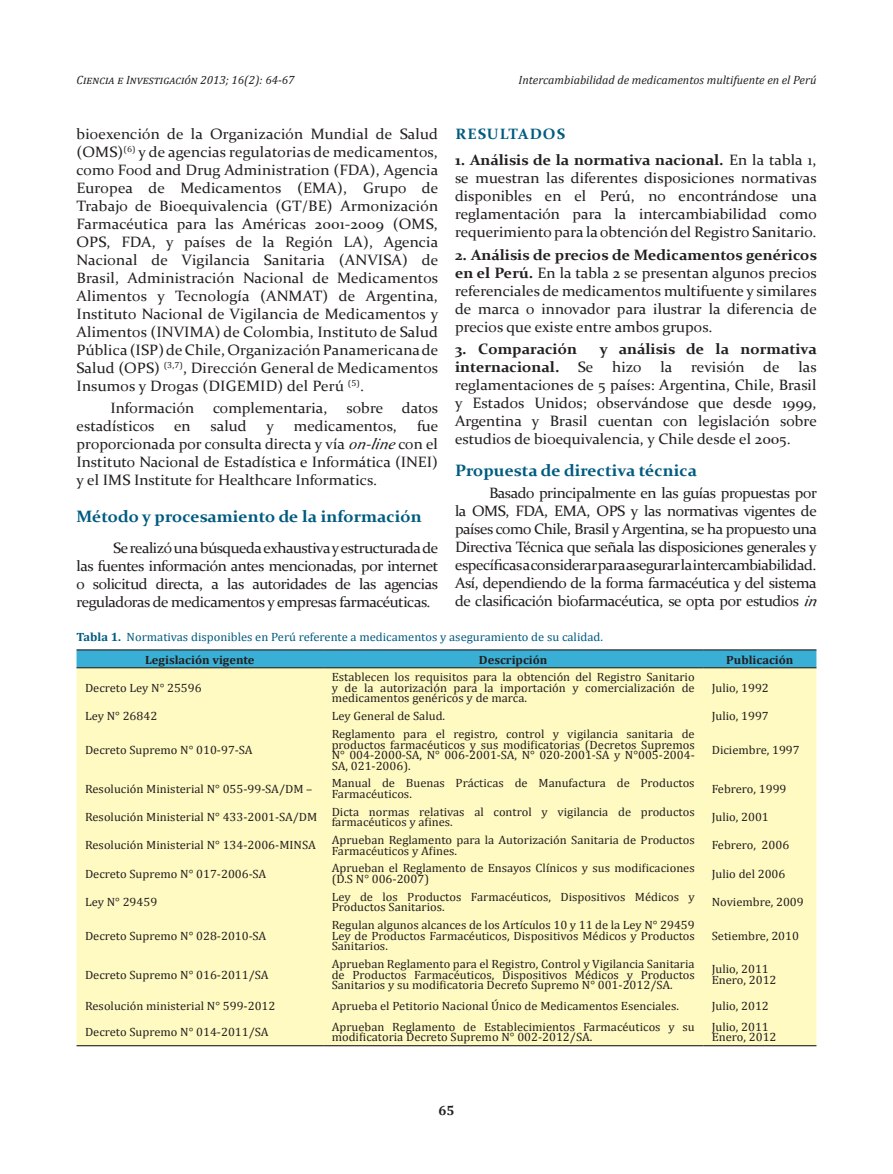
<style>
.page{position:relative;width:893px;height:1174px;background:#fff}
.page>*{position:absolute;margin:0;border:0;box-sizing:border-box;transform-origin:0 0}
.subsubtitulo{font:700 16.5px "Constantia";color:#005b7f;scale:1.04 1}
.parrafo_gral{font:15px/18px "Constantia";letter-spacing:-.03em;color:#231f20;text-align:justify;scale:1.04 1}
.parrafo_sin_sangria{font:15px/18px "Constantia";color:#231f20;text-align:justify;scale:1.04 1}
.parrafo_gral-2{font:15px "Constantia";color:#231f20;scale:1.04 1}
.parrafo_sin_sangria-2{font:700 15px "Constantia";color:#231f20;scale:1.04 1}
.subtitulo{font:700 15px "Constantia";letter-spacing:.06em;color:#005b7f;scale:1.04 1}
.t1{font:700 13.5px "Cambria";color:#231f20}
.columna_princ{font:12px/10.5px "Cambria";color:#231f20;scale:1.04 1}
.titulo_tabla_figura{font:12px "Cambria";color:#005b7f;scale:1.04 1}
.encabezado_der_minus{font:italic 12px "Cambria";color:#231f20}
.encabezados_tabla_fi{font:700 12px "Cambria";color:#231f20;scale:1.04 1}
.encabezado_versalita{font:italic 12px "Cambria";letter-spacing:.02em;color:#231f20}
.s1{font-weight:700}
.s2{font-weight:400}
.s3{font-style:italic}
</style>
<div class="page">
<div style="left:77px;top:650px;width:739px;height:17px;background:#39afd6"></div>
<div style="left:77px;top:668px;width:739px;height:377px;background:#fffac1"></div>
<hr style="left:77px;top:649px;width:246px;height:1px;background:#231f20">
<hr style="left:323px;top:649px;width:380px;height:1px;background:#231f20">
<hr style="left:703px;top:649px;width:113px;height:1px;background:#231f20">
<hr style="left:77px;top:1045px;width:246px;height:1px;background:#231f20">
<hr style="left:323px;top:1045px;width:380px;height:1px;background:#231f20">
<hr style="left:703px;top:1045px;width:113px;height:1px;background:#231f20">
<hr style="left:77px;top:667px;width:246px;height:1px;background:#231f20">
<hr style="left:323px;top:667px;width:380px;height:1px;background:#231f20">
<hr style="left:703px;top:667px;width:113px;height:1px;background:#231f20">
<p class="encabezado_versalita" style="left:77px;top:71px;width:219px">Ciencia e Investigación 2013; 16(2): 64-67</p>
<p class="encabezado_der_minus" style="left:519px;top:71px;width:299px">Intercambiabilidad de medicamentos multifuente en el Perú</p>
<p class="parrafo_gral" style="left:77px;top:124px;width:349px">bioexención de la Organización Mundial de Salud (OMS)<sup>(6)</sup> y de agencias regulatorias de medicamentos, como Food and Drug Administration (FDA), Agencia Europea de Medicamentos (EMA), Grupo de Trabajo de Bioequivalencia (GT/BE) Armonización Farmacéutica para las Américas 2001-2009 (OMS, OPS, FDA, y países de la Región LA), Agencia Nacional de Vigilancia Sanitaria (ANVISA) de Brasil, Administración Nacional de Medicamentos Alimentos y Tecnología (ANMAT) de Argentina, Instituto Nacional de Vigilancia de Medicamentos y Alimentos (INVIMA) de Colombia, Instituto de Salud Pública (ISP) de Chile, Organización Panamericana de Salud (OPS) <sup>(3,7)</sup>, Dirección General de Medicamentos Insumos y Drogas (DIGEMID) del Perú <sup>(5)</sup>.</p>
<p class="parrafo_gral-2" style="left:111px;top:398px;width:82px">Información</p>
<p class="parrafo_gral-2" style="left:213px;top:398px;width:111px">complementaria,</p>
<p class="parrafo_gral-2" style="left:347px;top:398px;width:90px">sobre datos</p>
<p class="parrafo_gral-2" style="left:77px;top:416px;width:76px">estadísticos</p>
<p class="parrafo_gral" style="left:174px;top:416px;width:17px">en</p>
<p class="parrafo_gral" style="left:211px;top:416px;width:36px">salud</p>
<p class="parrafo_gral" style="left:266px;top:416px;width:9px">y</p>
<p class="parrafo_gral-2" style="left:294px;top:416px;width:100px">medicamentos,</p>
<p class="subtitulo" style="left:455px;top:123px;width:107px">RESULTADOS</p>
<p class="parrafo_sin_sangria" style="left:455px;top:151px;width:349px"><span class="s1">1. Análisis de la normativa nacional.</span> En la tabla 1, se muestran las diferentes disposiciones normativas disponibles en el Perú, no encontrándose una reglamentación para la intercambiabilidad como requerimiento para la obtención del Registro Sanitario.</p>
<p class="parrafo_sin_sangria" style="left:455px;top:245px;width:349px"><span class="s1">2. Análisis de precios de Medicamentos genéricos en el Perú.</span> En la tabla 2 se presentan algunos precios referenciales de medicamentos multifuente y similares de marca o innovador para ilustrar la diferencia de precios que existe entre ambos grupos.</p>
<p class="parrafo_sin_sangria-2" style="left:455px;top:338px;width:119px">3. Comparación</p>
<p class="parrafo_sin_sangria-2" style="left:600px;top:338px;width:210px">y análisis de la normativa</p>
<p class="parrafo_sin_sangria-2" style="left:455px;top:356px;width:135px">internacional. <span class="s2">Se</span></p>
<p class="parrafo_sin_sangria" style="left:612px;top:357px;width:30px">hizo</p>
<p class="parrafo_sin_sangria" style="left:660px;top:357px;width:116px">la revisión de</p>
<p class="parrafo_sin_sangria" style="left:455px;top:357px;width:349px;text-indent:344px">las reglamentaciones de 5 países: Argentina, Chile, Brasil y Estados Unidos; observándose que desde 1999, Argentina y Brasil cuentan con legislación sobre estudios de bioequivalencia, y Chile desde el 2005.</p>
<p class="subsubtitulo" style="left:455px;top:459px;width:234px">Propuesta de directiva técnica</p>
<p class="parrafo_gral" style="left:455px;top:483px;width:353px;text-align:left;text-indent:34px">Basado principalmente en las guías propuestas por la OMS, FDA, EMA, OPS y las normativas vigentes de países como Chile, Brasil y Argentina, se ha propuesto una Directiva Técnica que señala las disposiciones generales y específicas a considerar para asegurar la intercambiabilidad.<br>Así, dependiendo de la forma farmacéutica y del sistema de clasificación biofarmacéutica, se opta por estudios <span class="s3">in</span></p>
<p class="titulo_tabla_figura" style="left:77px;top:629px;width:508px"><span class="s1">Tabla 1.</span> Normativas disponibles en Perú referente a medicamentos y aseguramiento de su calidad.</p>
<p class="encabezados_tabla_fi" style="left:145px;top:651px;width:107px">Legislación vigente</p>
<p class="encabezados_tabla_fi" style="left:479px;top:651px;width:67px">Descripción</p>
<p class="encabezados_tabla_fi" style="left:726px;top:651px;width:66px">Publicación</p>
<p class="columna_princ" style="left:85px;top:682px;width:114px">Decreto Ley N° 25596</p>
<p class="columna_princ" style="left:332px;top:672px;width:351px;text-align:justify">Establecen los requisitos para la obtención del Registro Sanitario y de la autorización para la importación y comercialización de medicamentos genéricos y de marca.</p>
<p class="columna_princ" style="left:712px;top:682px;width:56px">Julio, 1992</p>
<p class="columna_princ" style="left:85px;top:711px;width:71px">Ley N° 26842</p>
<p class="columna_princ" style="left:332px;top:711px;width:111px">Ley General de Salud.</p>
<p class="columna_princ" style="left:712px;top:711px;width:56px">Julio, 1997</p>
<p class="columna_princ" style="left:85px;top:744px;width:163px">Decreto Supremo N° 010-97-SA</p>
<p class="parrafo_gral" style="left:77px;top:416px;width:349px;text-indent:341px">fue proporcionada por consulta directa y vía <span class="s3">on-line</span>con el Instituto Nacional de Estadística e Informática (INEI) y el IMS Institute for Healthcare Informatics.</p>
<p class="subsubtitulo" style="left:77px;top:505px;width:333px">Método y procesamiento de la información</p>
<p class="parrafo_gral" style="left:77px;top:538px;width:349px;text-indent:37px">Se realizó una búsqueda exhaustiva y estructurada de las fuentes información antes mencionadas, por internet o solicitud directa, a las autoridades de las agencias reguladoras de medicamentos y empresas farmacéuticas.</p>
<p class="columna_princ" style="left:332px;top:728px;width:351px;text-align:justify">Reglamento para el registro, control y vigilancia sanitaria de productos farmacéuticos y sus modificatorias (Decretos Supremos N° 004-2000-SA, N° 006-2001-SA, N° 020-2001-SA y N°005-2004- SA, 021-2006).</p>
<p class="columna_princ" style="left:712px;top:744px;width:86px">Diciembre, 1997</p>
<p class="columna_princ" style="left:85px;top:783px;width:220px">Resolución Ministerial N° 055-99-SA/DM –</p>
<p class="columna_princ" style="left:332px;top:778px;width:351px">Manual de Buenas Prácticas de Manufactura de Productos<br>Farmacéuticos.</p>
<p class="columna_princ" style="left:712px;top:783px;width:73px">Febrero, 1999</p>
<p class="columna_princ" style="left:85px;top:811px;width:225px">Resolución Ministerial N° 433-2001-SA/DM</p>
<p class="columna_princ" style="left:332px;top:806px;width:351px">Dicta normas relativas al control y vigilancia de productos farmacéuticos y afines.</p>
<p class="columna_princ" style="left:712px;top:811px;width:56px">Julio, 2001</p>
<p class="columna_princ" style="left:85px;top:840px;width:223px">Resolución Ministerial N° 134-2006-MINSA</p>
<p class="columna_princ" style="left:332px;top:834px;width:351px">Aprueban Reglamento para la Autorización Sanitaria de Productos<br>Farmacéuticos y Afines.</p>
<p class="columna_princ" style="left:712px;top:840px;width:76px">Febrero, 2006</p>
<p class="columna_princ" style="left:85px;top:868px;width:176px">Decreto Supremo N° 017-2006-SA</p>
<p class="columna_princ" style="left:332px;top:863px;width:351px">Aprueban el Reglamento de Ensayos Clínicos y sus modificaciones (D.S N° 006-2007)</p>
<p class="columna_princ" style="left:712px;top:868px;width:72px">Julio del 2006</p>
<p class="columna_princ" style="left:85px;top:896px;width:71px">Ley N° 29459</p>
<p class="columna_princ" style="left:332px;top:891px;width:351px">Ley de los Productos Farmacéuticos, Dispositivos Médicos y<br>Productos Sanitarios.</p>
<p class="columna_princ" style="left:712px;top:896px;width:90px">Noviembre, 2009</p>
<p class="columna_princ" style="left:85px;top:930px;width:176px">Decreto Supremo N° 028-2010-SA</p>
<p class="columna_princ" style="left:332px;top:919px;width:351px;text-align:justify">Regulan algunos alcances de los Artículos 10 y 11 de la Ley N° 29459<br>Ley de Productos Farmacéuticos, Dispositivos Médicos y Productos Sanitarios.</p>
<p class="columna_princ" style="left:712px;top:930px;width:85px">Setiembre, 2010</p>
<p class="columna_princ" style="left:85px;top:969px;width:178px">Decreto Supremo N° 016-2011/SA</p>
<p class="columna_princ" style="left:332px;top:958px;width:351px;text-align:justify">Aprueban Reglamento para el Registro, Control y Vigilancia Sanitaria de Productos Farmacéuticos, Dispositivos Médicos y Productos Sanitarios y su modificatoria Decreto Supremo N° 001-2012/SA.</p>
<p class="columna_princ" style="left:712px;top:963px;width:56px">Julio, 2011</p>
<p class="columna_princ" style="left:712px;top:974px;width:64px">Enero, 2012</p>
<p class="columna_princ" style="left:85px;top:1000px;width:185px">Resolución ministerial N° 599-2012</p>
<p class="columna_princ" style="left:332px;top:1000px;width:335px">Aprueba el Petitorio Nacional Único de Medicamentos Esenciales.</p>
<p class="columna_princ" style="left:712px;top:1000px;width:56px">Julio, 2012</p>
<p class="columna_princ" style="left:85px;top:1026px;width:178px">Decreto Supremo N° 014-2011/SA</p>
<p class="columna_princ" style="left:332px;top:1021px;width:351px">Aprueban Reglamento de Establecimientos Farmacéuticos y su modificatoria Decreto Supremo N° 002-2012/SA.</p>
<p class="columna_princ" style="left:712px;top:1021px;width:56px">Julio, 2011</p>
<p class="columna_princ" style="left:712px;top:1032px;width:64px">Enero, 2012</p>
<p class="t1" style="left:438px;top:1100px;width:17px">65</p>
</div>
